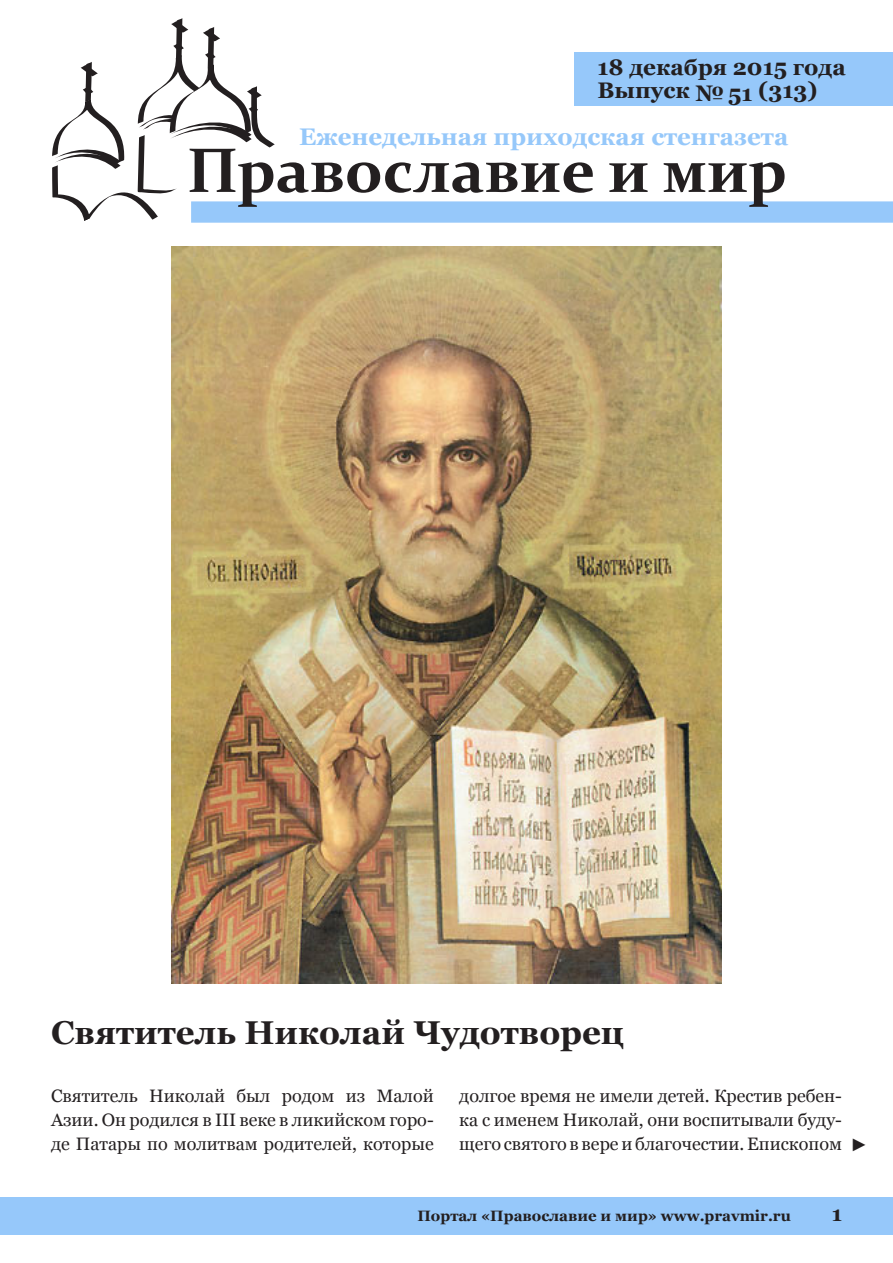
<style>
.page{position:relative;width:893px;height:1263px;background:#fff}
.page>*{position:absolute;margin:0;border:0;box-sizing:border-box;transform-origin:0 0}
.Zagolovok{font:700 33px "Georgia";color:#231f20}
.t1{font:700 24px "Georgia";color:#96c8fa}
.t2{font:700 22.5px/22.5px "Georgia";color:#231f20}
.t3{font:700 21px "Georgia";color:#231f20}
.Text_first{font:18px/23.7px "Georgia";color:#231f20;text-align:justify}
.Text{font:18px "Arial";color:#231f20}
.t4{font:700 15px "Georgia";color:#231f20}
</style>
<div class="page">
<div style="left:191px;top:201px;width:702px;height:22px;background:#96c8fa"></div>
<div style="left:574px;top:53px;width:319px;height:53px;background:#96c8fa"></div>
<svg style="left:52px;top:18px;width:541px;height:203px"></svg>
<svg style="left:609px;top:163px;width:39px;height:29px"></svg>
<svg style="left:664px;top:162px;width:121px;height:45px"></svg>
<div style="left:0;top:1197px;width:893px;height:37px;background:#96c8fa"></div>
<img style="left:172px;top:246px;width:549px;height:737px">
<p class="t2" style="left:597px;top:56px;width:250px">18 декабря 2015 года<br>Выпуск № 51 (313)</p>
<h2 class="t1" style="left:299px;top:122px;width:491px">Еженедельная приходская стенгазета</h2>
<p class="Zagolovok" style="left:51px;top:1011px;width:575px">Святитель Николай Чудотворец</p>
<p class="Text_first" style="left:51px;top:1084px;width:384px">Святитель Николай был родом из Малой Азии. Он родился в III веке в ликийском горо&shy;де Патары по молитвам родителей, которые</p>
<p class="Text_first" style="left:459px;top:1084px;width:384px">долгое время не имели детей. Крестив ребен&shy;ка с именем Николай, они воспитывали буду&shy;щего святого в вере и благочестии. Епископом</p>
<p class="Text" style="left:850px;top:1133px;width:19px">►</p>
<p class="t4" style="left:417px;top:1206px;width:375px">Портал «Православие и мир» www.pravmir.ru</p>
<p class="t3" style="left:832px;top:1200px;width:12px">1</p>
</div>
